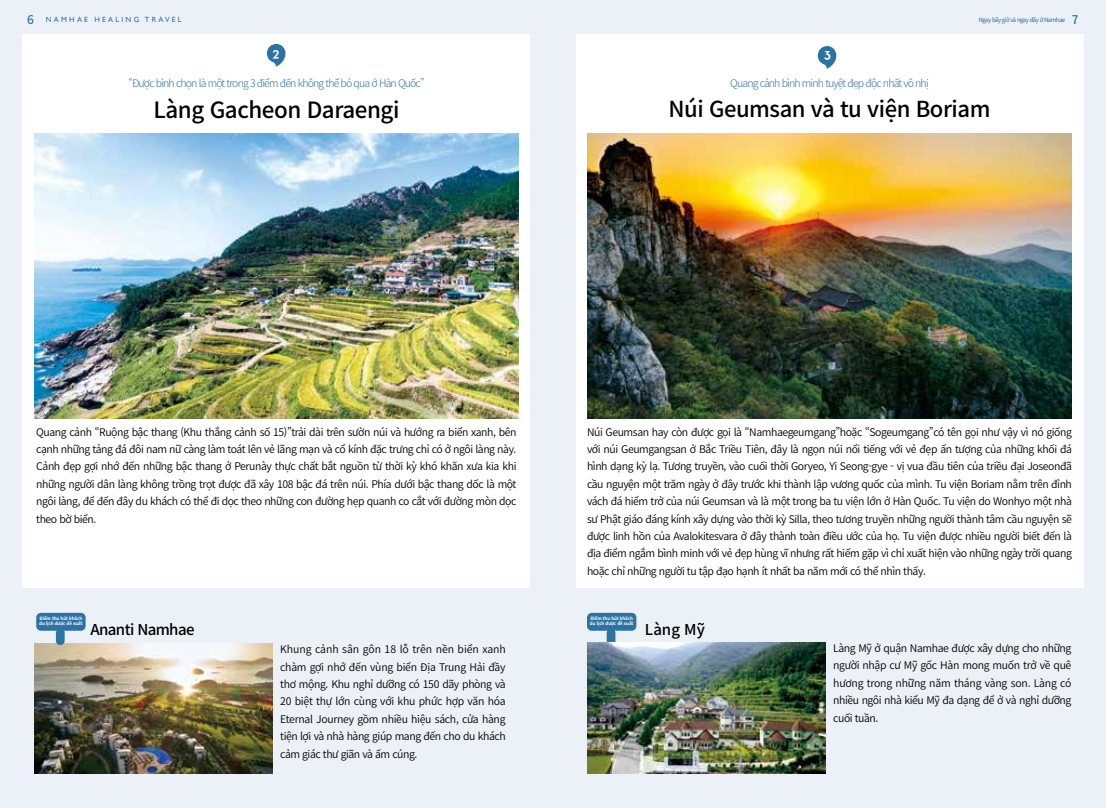
<style>
.page{position:relative;width:1106px;height:808px;background:#ecf1f7}
.page>*{position:absolute;margin:0;border:0;box-sizing:border-box;transform-origin:0 0}
.t1{font:500 22.35px "Noto Sans CJ Kkr";letter-spacing:-.02em;color:#000}
.t2{font:500 22.05px "Noto Sans CJ Kkr";letter-spacing:-.02em;color:#000}
.t3{font:500 15px "Noto Sans CJ Kkr";letter-spacing:-.04em;color:#000}
.t4{font:11.7px "BMHANNA";color:#fff}
.t5{font:600 10.5px/17.4px "Noto Sans CJ Kkr";letter-spacing:-.04em;color:#000;text-align:justify}
.t6{font:300 10.5px "Noto Sans CJ Kkr";letter-spacing:-.08em;color:#2c72a3}
.t7{font:7.5px "Gill Sans";letter-spacing:.3em;color:#2c72a3}
.t8{font:6px "Noto Sans CJ Kkr";letter-spacing:-.08em;color:#2c72a3}
.t9{font:700 4.5px/4.8px "Noto Sans CJ Kkr";letter-spacing:-.02em;color:#fff}
.s1{font-family:"Noto Sans CJ Kkr";font-weight:500;font-size:12px}
.s2{font-weight:500;font-size:12px}
</style>
<div class="page">
<div style="left:23px;top:34px;width:507px;height:553px;background:#fff"></div>
<div style="left:576px;top:34px;width:507px;height:553px;background:#fff"></div>
<img style="left:34px;top:133px;width:485px;height:286px">
<img style="left:34px;top:644px;width:238px;height:130px">
<svg style="left:267px;top:44px;width:18px;height:23px"></svg>
<img style="left:587px;top:133px;width:484px;height:286px">
<svg style="left:817px;top:46px;width:19px;height:23px"></svg>
<div style="left:587px;top:613px;width:49px;height:18px;background:#2c72a3;border-radius:5px"></div>
<div style="left:606px;top:629px;width:9px;height:16px;background:#2c72a3;border-radius:4px"></div>
<div style="left:36px;top:613px;width:50px;height:18px;background:#2c72a3;border-radius:5px"></div>
<div style="left:56px;top:629px;width:9px;height:16px;background:#2c72a3;border-radius:4px"></div>
<img style="left:587px;top:643px;width:238px;height:131px">
<p class="t7" style="left:27px;top:16px;width:156px"><span class="s1">6</span> NAMHAE HEALING TRAVEL</p>
<p class="t8" style="left:978px;top:16px;width:102px">Ngay bây giờ và ngay đây ở Namhae <span class="s2">7</span></p>
<p class="t4" style="left:272px;top:49px;width:8px">2</p>
<p class="t4" style="left:824px;top:50px;width:8px">3</p>
<p class="t6" style="left:129px;top:77px;width:297px">“Được bình chọn là một trong 3 điểm đến không thể bỏ qua ở Hàn Quốc”</p>
<p class="t6" style="left:730px;top:77px;width:200px">Quang cảnh bình minh tuyệt đẹp độc nhất vô nhị</p>
<h1 class="t1" style="left:153px;top:97px;width:247px">Làng Gacheon Daraengi</h1>
<h2 class="t2" style="left:668px;top:97px;width:323px">Núi Geumsan và tu viện Boriam</h2>
<p class="t5" style="left:36px;top:423px;width:482px">Quang cảnh “Ruộng bậc thang (Khu thắng cảnh số 15)”trải dài trên sườn núi và hướng ra biển xanh, bên cạnh những tảng đá đôi nam nữ càng làm toát lên vẻ lãng mạn và cổ kính đặc trưng chỉ có ở ngôi làng này.<br>Cảnh đẹp gợi nhớ đến những bậc thang ở Perunày thực chất bắt nguồn từ thời kỳ khó khăn xưa kia khi những người dân làng không trồng trọt được đã xây 108 bậc đá trên núi. Phía dưới bậc thang dốc là một ngôi làng, để đến đây du khách có thể đi dọc theo những con đường hẹp quanh co cắt với đường mòn dọc theo bờ biển.</p>
<p class="t9" style="left:39px;top:616px;width:45px">Điểm thu hút khách du lịch được đề xuất</p>
<h3 class="t3" style="left:90px;top:621px;width:106px">Ananti Namhae</h3>
<p class="t5" style="left:280px;top:641px;width:227px">Khung cảnh sân gôn 18 lỗ trên nền biển xanh chàm gợi nhớ đến vùng biển Địa Trung Hải đầy thơ mộng. Khu nghỉ dưỡng có 150 dãy phòng và 20 biệt thự lớn cùng với khu phức hợp văn hóa Eternal Journey gồm nhiều hiệu sách, cửa hàng tiện lợi và nhà hàng giúp mang đến cho du khách cảm giác thư giãn và ấm cúng.</p>
<p class="t5" style="left:587px;top:423px;width:486px">Núi Geumsan hay còn được gọi là “Namhaegeumgang”hoặc “Sogeumgang”có tên gọi như vậy vì nó giống với núi Geumgangsan ở Bắc Triều Tiên, đây là ngọn núi nổi tiếng với vẻ đẹp ấn tượng của những khối đá hình dạng kỳ lạ. Tương truyền, vào cuối thời Goryeo, Yi Seong-gye - vị vua đầu tiên của triều đại Joseonđã cầu nguyện một trăm ngày ở đây trước khi thành lập vương quốc của mình. Tu viện Boriam nằm trên đỉnh vách đá hiểm trở của núi Geumsan và là một trong ba tu viện lớn ở Hàn Quốc. Tu viện do Wonhyo một nhà sư Phật giáo đáng kính xây dựng vào thời kỳ Silla, theo tương truyền những người thành tâm cầu nguyện sẽ được linh hồn của Avalokitesvara ở đây thành toàn điều ước của họ. Tu viện được nhiều người biết đến là địa điểm ngắm bình minh với vẻ đẹp hùng vĩ nhưng rất hiếm gặp vì chỉ xuất hiện vào những ngày trời quang hoặc chỉ những người tu tập đạo hạnh ít nhất ba năm mới có thể nhìn thấy.</p>
<p class="t9" style="left:590px;top:616px;width:45px">Điểm thu hút khách du lịch được đề xuất</p>
<h3 class="t3" style="left:645px;top:621px;width:61px">Làng Mỹ</h3>
<p class="t5" style="left:833px;top:640px;width:240px">Làng Mỹ ở quận Namhae được xây dựng cho những người nhập cư Mỹ gốc Hàn mong muốn trở về quê hương trong những năm tháng vàng son. Làng có nhiều ngôi nhà kiểu Mỹ đa dạng để ở và nghỉ dưỡng cuối tuần.</p>
</div>
